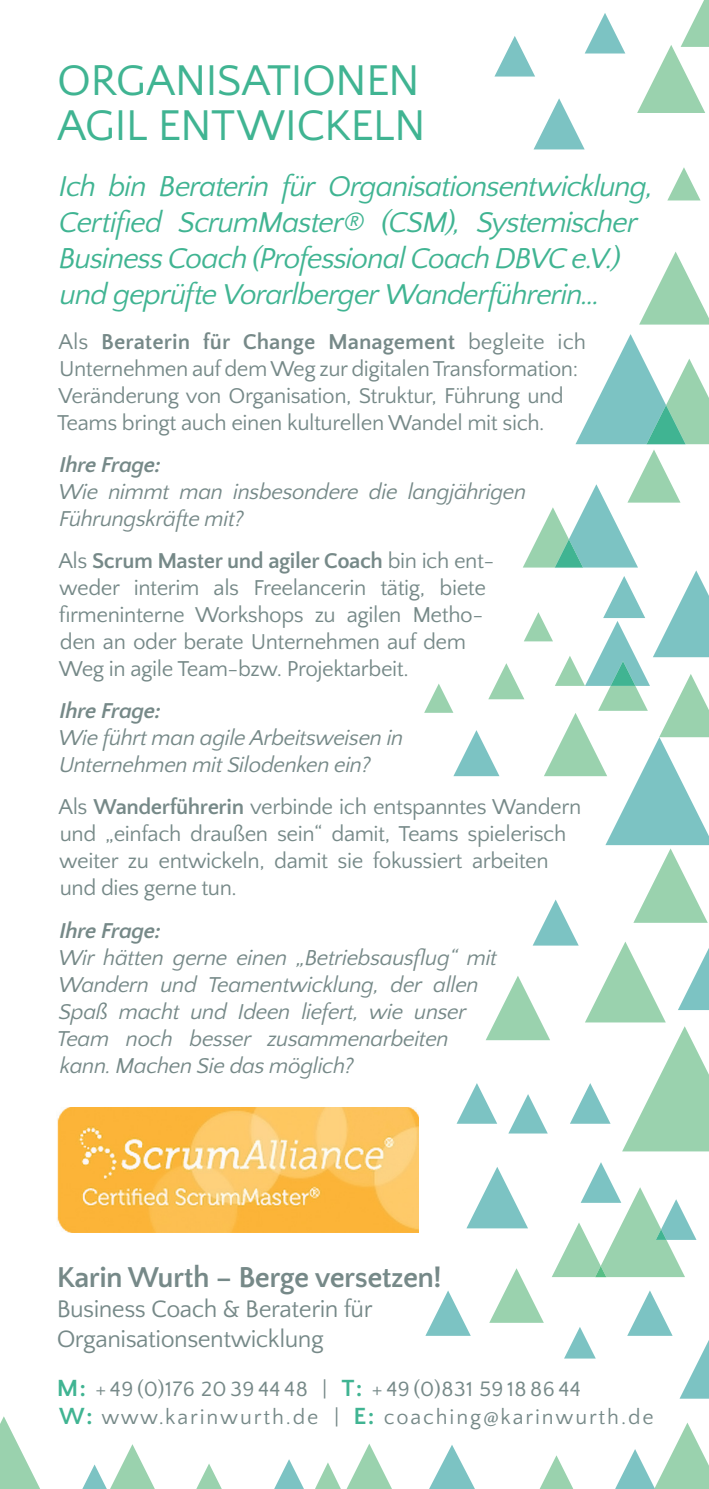
<style>
.page{position:relative;width:709px;height:1489px;background:#fff}
.page>*{position:absolute;margin:0;border:0;box-sizing:border-box;transform-origin:0 0}
.t1{font:45px/45px "Quattrocento Sans";letter-spacing:-.02em;color:#40b492}
.t2{font:italic 30px/36px "Quattrocento Sans";letter-spacing:-.035em;color:#40b492}
.t3{font:700 30px "Quattrocento Sans";letter-spacing:-.02em;color:#768988}
.t4{font:25px/30px "Quattrocento Sans";letter-spacing:-.02em;color:#768988}
.t5{font:22.5px/27px "Quattrocento Sans";letter-spacing:-.02em;color:#768988}
.t6{font:italic 22.5px/27px "Quattrocento Sans";letter-spacing:-.02em;color:#768988}
.t7{font:italic 700 22.5px "Quattrocento Sans";letter-spacing:-.025em;color:#768988}
.t8{font:21.75px "Quattrocento Sans";letter-spacing:.085em;color:#768988}
.s1{font-weight:700}
.s2{font-weight:700;font-size:24.5px;color:#40b492}
</style>
<div class="page">
<svg style="left:680px;top:1340px;width:29px;height:58px"></svg>
<svg style="left:639px;top:252px;width:70px;height:72px"></svg>
<svg style="left:667px;top:167px;width:33px;height:33px"></svg>
<svg style="left:534px;top:98px;width:50px;height:51px"></svg>
<svg style="left:615px;top:1423px;width:94px;height:65px"></svg>
<svg style="left:552px;top:1162px;width:144px;height:114px"></svg>
<svg style="left:627px;top:1290px;width:45px;height:45px"></svg>
<svg style="left:564px;top:1327px;width:32px;height:31px"></svg>
<svg style="left:426px;top:1290px;width:45px;height:45px"></svg>
<svg style="left:540px;top:1455px;width:33px;height:33px"></svg>
<svg style="left:637px;top:0;width:72px;height:113px"></svg>
<svg style="left:429px;top:1445px;width:46px;height:43px"></svg>
<svg style="left:494px;top:36px;width:41px;height:41px"></svg>
<svg style="left:274px;top:1459px;width:30px;height:29px"></svg>
<svg style="left:83px;top:1444px;width:72px;height:44px"></svg>
<svg style="left:315px;top:1444px;width:77px;height:44px"></svg>
<svg style="left:0;top:1416px;width:40px;height:72px"></svg>
<svg style="left:585px;top:13px;width:40px;height:40px"></svg>
<svg style="left:466px;top:1167px;width:62px;height:61px"></svg>
<svg style="left:197px;top:1464px;width:24px;height:24px"></svg>
<svg style="left:489px;top:1268px;width:55px;height:54px"></svg>
<img style="left:57px;top:1107px;width:361px;height:125px">
<svg style="left:424px;top:334px;width:285px;height:817px"></svg>
<h1 class="t1" style="left:57px;top:59px;width:370px">ORGANISATIONEN<br>AGIL ENTWICKELN</h1>
<h2 class="t2" style="left:59px;top:169px;width:596px">Ich bin Beraterin für Organisationsentwicklung, Certified ScrumMaster® (CSM), Systemischer Business Coach (Professional Coach DBVC e.V.) und geprüfte Vorarlberger Wanderführerin…</h2>
<p class="t5" style="left:57px;top:329px;width:530px">Als <span class="s1">Beraterin für Change Management</span> begleite ich Unternehmen auf dem Weg zur digitalen Transformation:<br>Veränderung von Organisation, Struktur, Führung und Teams bringt auch einen kulturellen Wandel mit sich.</p>
<p class="t7" style="left:59px;top:453px;width:103px">Ihre Frage:</p>
<p class="t6" style="left:58px;top:479px;width:469px">Wie nimmt man insbesondere die langjährigen<br>Führungskräfte mit?</p>
<p class="t5" style="left:59px;top:548px;width:437px">Als <span class="s1">Scrum Master und agiler Coach</span> bin ich ent&shy;weder interim als Freelancerin tätig, biete firmeninterne Workshops zu agilen Metho&shy;den an oder berate Unternehmen auf dem Weg in agile Team-bzw. Projektarbeit.</p>
<p class="t7" style="left:59px;top:699px;width:103px">Ihre Frage:</p>
<p class="t6" style="left:58px;top:725px;width:346px">Wie führt man agile Arbeitsweisen in<br>Unternehmen mit Silodenken ein?</p>
<p class="t5" style="left:59px;top:794px;width:524px">Als <span class="s1">Wanderführerin</span> verbinde ich entspanntes Wandern und „einfach draußen sein“ damit, Teams spielerisch weiter zu entwickeln, damit sie fokussiert arbeiten und dies gerne tun.</p>
<p class="t7" style="left:59px;top:918px;width:103px">Ihre Frage:</p>
<p class="t6" style="left:57px;top:944px;width:442px">Wir hätten gerne einen „Betriebsausflug“ mit Wandern und Teamentwicklung, der allen Spaß macht und Ideen liefert, wie unser Team noch besser zusammenarbeiten kann. Machen Sie das möglich?</p>
<h2 class="t3" style="left:57px;top:1261px;width:386px">Karin Wurth – Berge versetzen!</h2>
<p class="t4" style="left:57px;top:1294px;width:317px">Business Coach &amp; Beraterin für<br>Organisationsentwicklung</p>
<p class="t8" style="left:57px;top:1377px;width:525px"><span class="s2">M:</span> + 49 (0)176 20 39 44 48 | <span class="s2">T:</span> + 49 (0)831 59 18 86 44</p>
<p class="t8" style="left:59px;top:1405px;width:596px"><span class="s2">W:</span> www.karinwurth.de | <span class="s2">E:</span> coaching@karinwurth.de</p>
</div>
